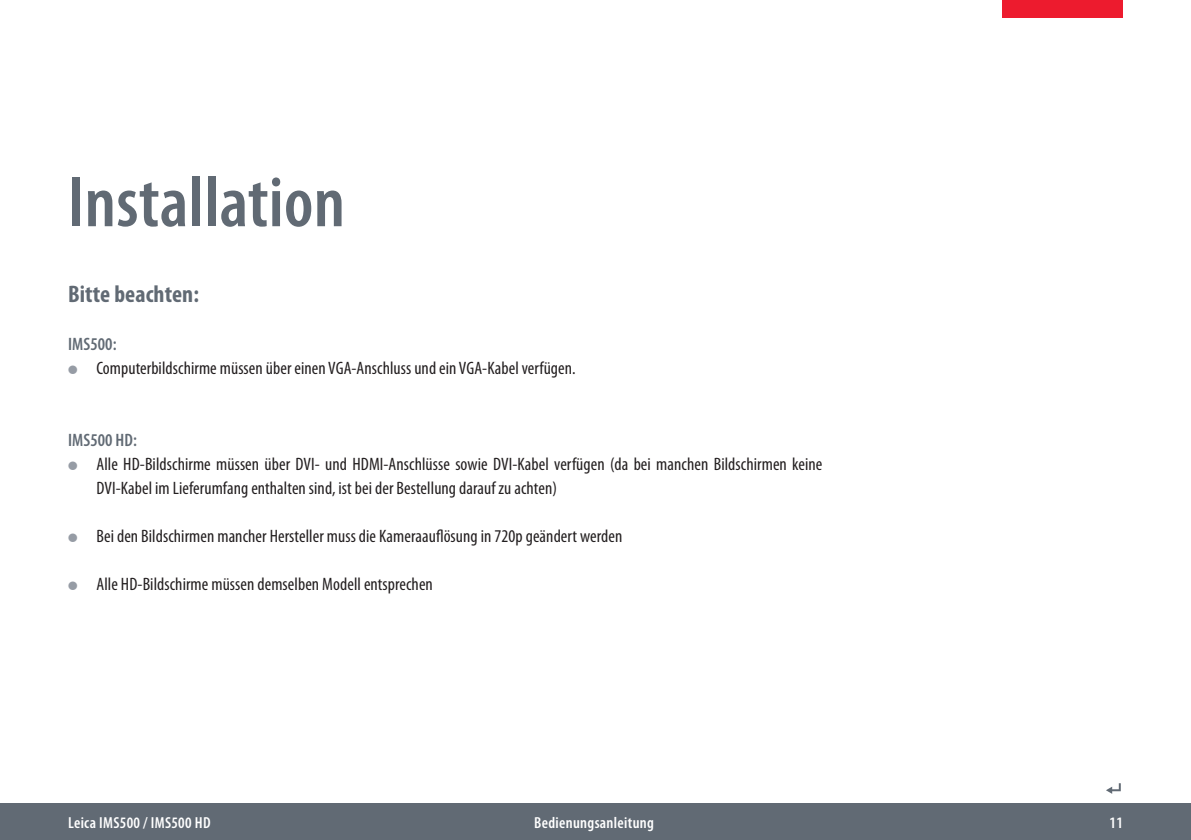
<style>
.page{position:relative;width:1191px;height:840px;background:#fff}
.page>*{position:absolute;margin:0;border:0;box-sizing:border-box;transform-origin:0 0}
.t1{font:600 condensed 72px "Myriad Pro";letter-spacing:.005em;color:#616a74}
.t2{font:700 condensed 24px "Myriad Pro";letter-spacing:.005em;color:#616a74}
.t3{font:condensed 18px/24px "Myriad Pro";letter-spacing:.005em;color:#231f20}
.t4{font:600 condensed 18px "Myriad Pro";letter-spacing:.005em;color:#616a74}
.t5{font:600 condensed 16px "Myriad Pro";letter-spacing:.02em;color:#fff}
</style>
<div class="page">
<div style="left:0;top:803px;width:1191px;height:36px;background:#616a74"></div>
<div style="left:1002px;top:0;width:121px;height:17px;background:#ed1b2e"></div>
<svg style="left:1106px;top:783px;width:14px;height:10px"></svg>
<h1 class="t1" style="left:68px;top:174px;width:278px">Installation</h1>
<h2 class="t2" style="left:68px;top:284px;width:132px">Bitte beachten:</h2>
<p class="t4" style="left:68px;top:337px;width:50px">IMS500:</p>
<p class="t3" style="left:96px;top:357px;width:481px">Computerbildschirme müssen über einen VGA-Anschluss und ein VGA-Kabel verfügen.</p>
<p class="t4" style="left:68px;top:433px;width:70px">IMS500 HD:</p>
<p class="t3" style="left:96px;top:453px;width:727px">Alle HD-Bildschirme müssen über DVI- und HDMI-Anschlüsse sowie DVI-Kabel verfügen (da bei manchen Bildschirmen keine<br>DVI-Kabel im Lieferumfang enthalten sind, ist bei der Bestellung darauf zu achten)</p>
<p class="t3" style="left:96px;top:525px;width:527px">Bei den Bildschirmen mancher Hersteller muss die Kameraauflösung in 720p geändert werden</p>
<p class="t3" style="left:96px;top:573px;width:338px">Alle HD-Bildschirme müssen demselben Modell entsprechen</p>
<p class="t5" style="left:68px;top:816px;width:144px">Leica IMS500 / IMS500 HD</p>
<p class="t5" style="left:534px;top:816px;width:121px">Bedienungsanleitung</p>
<p class="t5" style="left:1109px;top:816px;width:15px">11</p>
</div>
